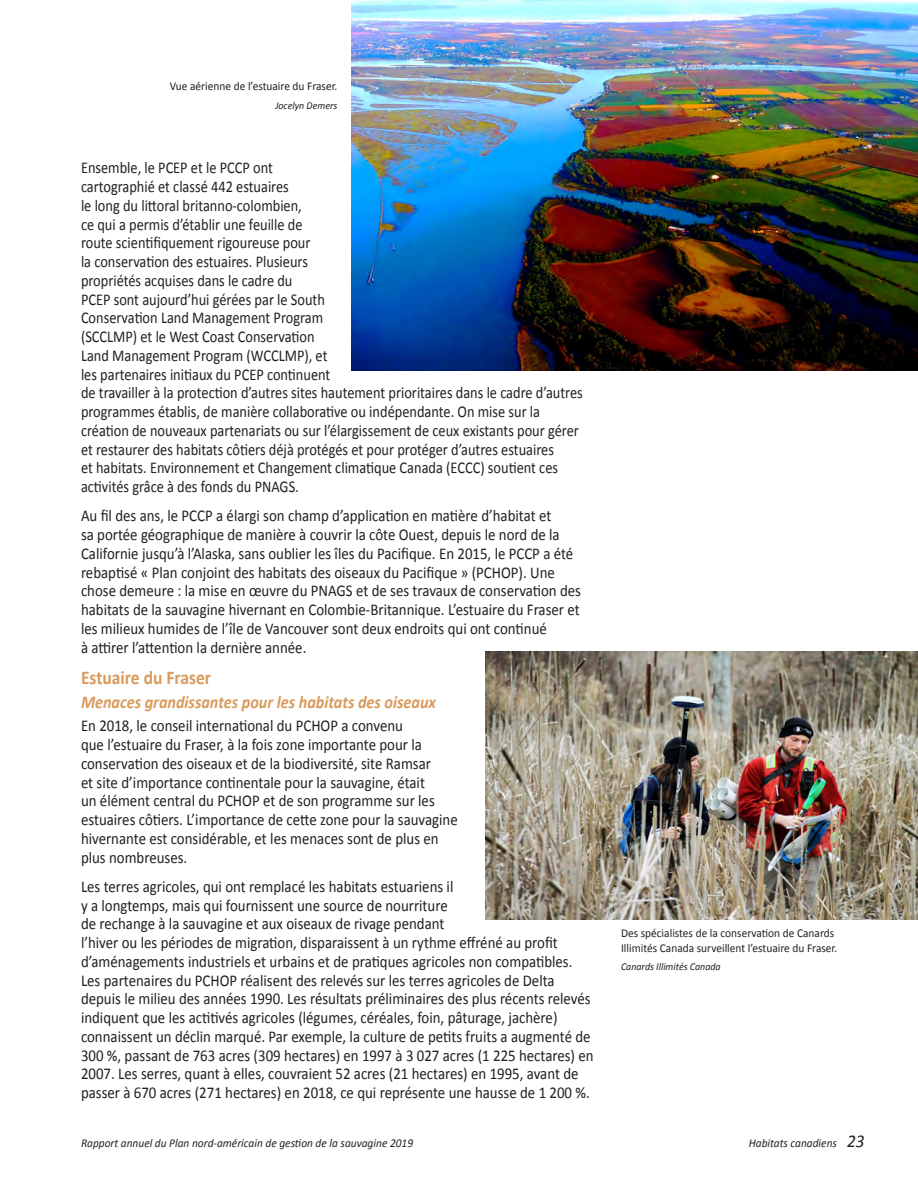
<style>
.page{position:relative;width:918px;height:1188px;background:#fff}
.page>*{position:absolute;margin:0;border:0;box-sizing:border-box;transform-origin:0 0}
.Sub-title{font:700 19.5px "Calibri";color:#da9a5d;scale:.9 1}
.Sub-sub-title{font:italic 700 18px "Calibri";color:#da9a5d;scale:.9 1}
.Main_text{font:16.5px/18.8px "Calibri";color:#231f20;scale:.9 1}
.Main_text-2{font:16.5px/18.8px "Calibri";color:#231f20;scale:.87 1}
.t1{font:12px/15px "Calibri";color:#231f20;scale:.95 1}
.t2{font:italic 12px "Calibri";color:#231f20;scale:.95 1}
.Credit{font:italic 10.5px "Calibri";color:#231f20;scale:.95 1}
.s1{font-size:18px}
</style>
<div class="page">
<img style="left:351px;top:0;width:567px;height:371px">
<img style="left:485px;top:651px;width:433px;height:268px">
<p class="t1" style="left:170px;top:79px;width:178px">Vue aérienne de l’estuaire du Fraser.</p>
<p class="Credit" style="left:275px;top:98px;width:67px">Jocelyn Demers</p>
<p class="Main_text-2" style="left:81px;top:159px;width:578px">Ensemble, le PCEP et le PCCP ont<br>cartographié et classé 442 estuaires<br>le long du littoral britanno-colombien,<br>ce qui a permis d’établir une feuille de<br>route scientifiquement rigoureuse pour<br>la conservation des estuaires. Plusieurs<br>propriétés acquises dans le cadre du<br>PCEP sont aujourd’hui gérées par le South<br>Conservation Land Management Program<br>(SCCLMP) et le West Coast Conservation<br>Land Management Program (WCCLMP), et<br>les partenaires initiaux du PCEP continuent<br>de travailler à la protection d’autres sites hautement prioritaires dans le cadre d’autres programmes établis, de manière collaborative ou indépendante. On mise sur la création de nouveaux partenariats ou sur l’élargissement de ceux existants pour gérer et restaurer des habitats côtiers déjà protégés et pour protéger d’autres estuaires<br>et habitats. Environnement et Changement climatique Canada (ECCC) soutient ces activités grâce à des fonds du PNAGS.</p>
<p class="Main_text" style="left:81px;top:507px;width:557px">Au fil des ans, le PCCP a élargi son champ d’application en matière d’habitat et<br>sa portée géographique de manière à couvrir la côte Ouest, depuis le nord de la Californie jusqu’à l’Alaska, sans oublier les îles du Pacifique. En 2015, le PCCP a été rebaptisé « Plan conjoint des habitats des oiseaux du Pacifique » (PCHOP). Une chose demeure : la mise en œuvre du PNAGS et de ses travaux de conservation des habitats de la sauvagine hivernant en Colombie-Britannique. L’estuaire du Fraser et les milieux humides de l’île de Vancouver sont deux endroits qui ont continué<br>à attirer l’attention la dernière année.</p>
<p class="Sub-title" style="left:81px;top:665px;width:146px">Estuaire du Fraser</p>
<p class="Sub-sub-title" style="left:81px;top:691px;width:396px">Menaces grandissantes pour les habitats des oiseaux</p>
<p class="Main_text" style="left:81px;top:717px;width:420px">En 2018, le conseil international du PCHOP a convenu<br>que l’estuaire du Fraser, à la fois zone importante pour la conservation des oiseaux et de la biodiversité, site Ramsar<br>et site d’importance continentale pour la sauvagine, était<br>un élément central du PCHOP et de son programme sur les estuaires côtiers. L’importance de cette zone pour la sauvagine hivernante est considérable, et les menaces sont de plus en plus nombreuses.</p>
<p class="Main_text" style="left:81px;top:877px;width:571px">Les terres agricoles, qui ont remplacé les habitats estuariens il<br>y a longtemps, mais qui fournissent une source de nourriture<br>de rechange à la sauvagine et aux oiseaux de rivage pendant<br>l’hiver ou les périodes de migration, disparaissent à un rythme effréné au profit d’aménagements industriels et urbains et de pratiques agricoles non compatibles.<br>Les partenaires du PCHOP réalisent des relevés sur les terres agricoles de Delta depuis le milieu des années 1990. Les résultats préliminaires des plus récents relevés indiquent que les actitivés agricoles (légumes, céréales, foin, pâturage, jachère) connaissent un déclin marqué. Par exemple, la culture de petits fruits a augmenté de 300 %, passant de 763 acres (309 hectares) en 1997 à 3 027 acres (1 225 hectares) en 2007. Les serres, quant à elles, couvraient 52 acres (21 hectares) en 1995, avant de passer à 670 acres (271 hectares) en 2018, ce qui représente une hausse de 1 200 %.</p>
<p class="t1" style="left:621px;top:925px;width:229px">Des spécialistes de la conservation de Canards<br>Illimités Canada surveillent l’estuaire du Fraser.</p>
<p class="Credit" style="left:621px;top:960px;width:107px">Canards Illimités Canada</p>
<p class="t2" style="left:81px;top:1135px;width:351px">Rapport annuel du Plan nord-américain de gestion de la sauvagine 2019</p>
<p class="t2" style="left:749px;top:1135px;width:123px">Habitats canadiens <span class="s1">23</span></p>
</div>
